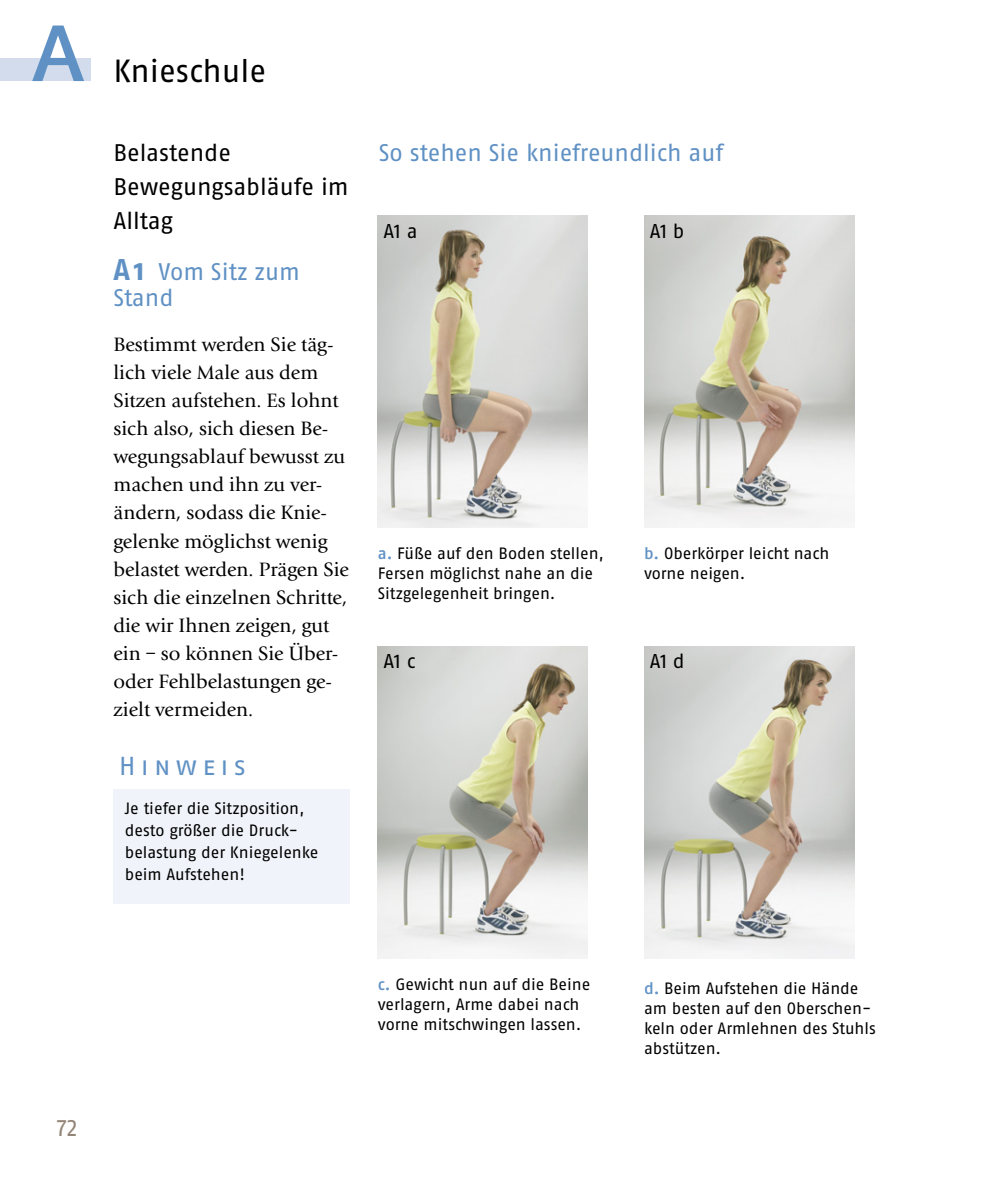
<style>
.page{position:relative;width:993px;height:1191px;background:#fff}
.page>*{position:absolute;margin:0;border:0;box-sizing:border-box;transform-origin:0 0}
.t1{font:32px "Fago Pro";color:#000}
.Marginalien_Head{font:26px "Fago Pro";letter-spacing:.2em;color:#6091c4}
.Copy_Subhead{font:24px/34px "Fago Pro";letter-spacing:-.005em;color:#000}
.übungen_subhead{font:24px "Fago Pro";color:#6091c4}
.Copy_Subhead-2{font:24px/26px "Fago Pro";letter-spacing:-.005em;color:#6091c4}
.t2{font:24px "Fago Pro";color:#938677}
.Giovanni_Flatter{font:20px/28px "Giovanni EF";color:#000}
.Flex_Flatter{font:20px "Fago Pro";color:#000}
.übungen_Bilduntersch{font:16.4px/20px "Fago Pro";color:#000}
.Marginalien{font:16.4px/22px "Fago Pro";color:#000}
.s1{font-weight:700;font-size:30px}
.s2{font-weight:600;color:#6091c4}
</style>
<div class="page">
<div style="left:0;top:58px;width:91px;height:23px;background:#d2dced"></div>
<svg style="left:32px;top:26px;width:52px;height:55px"></svg>
<div style="left:113px;top:789px;width:237px;height:114px;background:#f0f3f9"></div>
<img style="left:377px;top:216px;width:210px;height:312px">
<img style="left:644px;top:646px;width:209px;height:312px">
<img style="left:377px;top:646px;width:210px;height:312px">
<img style="left:644px;top:216px;width:209px;height:312px">
<h1 class="t1" style="left:113px;top:52px;width:154px">Knieschule</h1>
<p class="Copy_Subhead" style="left:113px;top:136px;width:236px">Belastende<br>Bewegungsabläufe im<br>Alltag</p>
<p class="Copy_Subhead-2" style="left:113px;top:259px;width:188px"><span class="s1">A1</span> Vom Sitz zum<br>Stand</p>
<p class="Giovanni_Flatter" style="left:113px;top:331px;width:237px">Bestimmt werden Sie täg&shy;lich viele Male aus dem<br>Sitzen aufstehen. Es lohnt sich also, sich diesen Be&shy;wegungsablauf bewusst zu machen und ihn zu ver&shy;ändern, sodass die Knie&shy;gelenke möglichst wenig belastet werden. Prägen Sie sich die einzelnen Schritte, die wir Ihnen zeigen, gut ein – so können Sie Über&shy;oder Fehlbelastungen ge&shy;zielt vermeiden.</p>
<p class="Marginalien_Head" style="left:119px;top:750px;width:128px">Hinweis</p>
<p class="Marginalien" style="left:125px;top:797px;width:195px">Je tiefer die Sitzposition, desto größer die Druck&shy;belastung der Kniegelenke beim Aufstehen!</p>
<p class="übungen_subhead" style="left:378px;top:138px;width:346px">So stehen Sie kniefreundlich auf</p>
<p class="Flex_Flatter" style="left:383px;top:218px;width:35px">A1 a</p>
<p class="Flex_Flatter" style="left:649px;top:218px;width:36px">A1 b</p>
<p class="übungen_Bilduntersch" style="left:377px;top:543px;width:227px"><span class="s2">a.</span> Füße auf den Boden stellen,<br>Fersen möglichst nahe an die<br>Sitzgelegenheit bringen.</p>
<p class="Flex_Flatter" style="left:383px;top:649px;width:33px">A1 c</p>
<p class="übungen_Bilduntersch" style="left:643px;top:543px;width:187px"><span class="s2">b.</span> Oberkörper leicht nach vorne neigen.</p>
<p class="Flex_Flatter" style="left:649px;top:649px;width:36px">A1 d</p>
<p class="t2" style="left:57px;top:1112px;width:22px">72</p>
<p class="übungen_Bilduntersch" style="left:377px;top:974px;width:214px"><span class="s2">c.</span> Gewicht nun auf die Beine verlagern, Arme dabei nach vorne mitschwingen lassen.</p>
<p class="übungen_Bilduntersch" style="left:643px;top:978px;width:233px"><span class="s2">d.</span> Beim Aufstehen die Hände am besten auf den Oberschen&shy;keln oder Armlehnen des Stuhls abstützen.</p>
</div>
